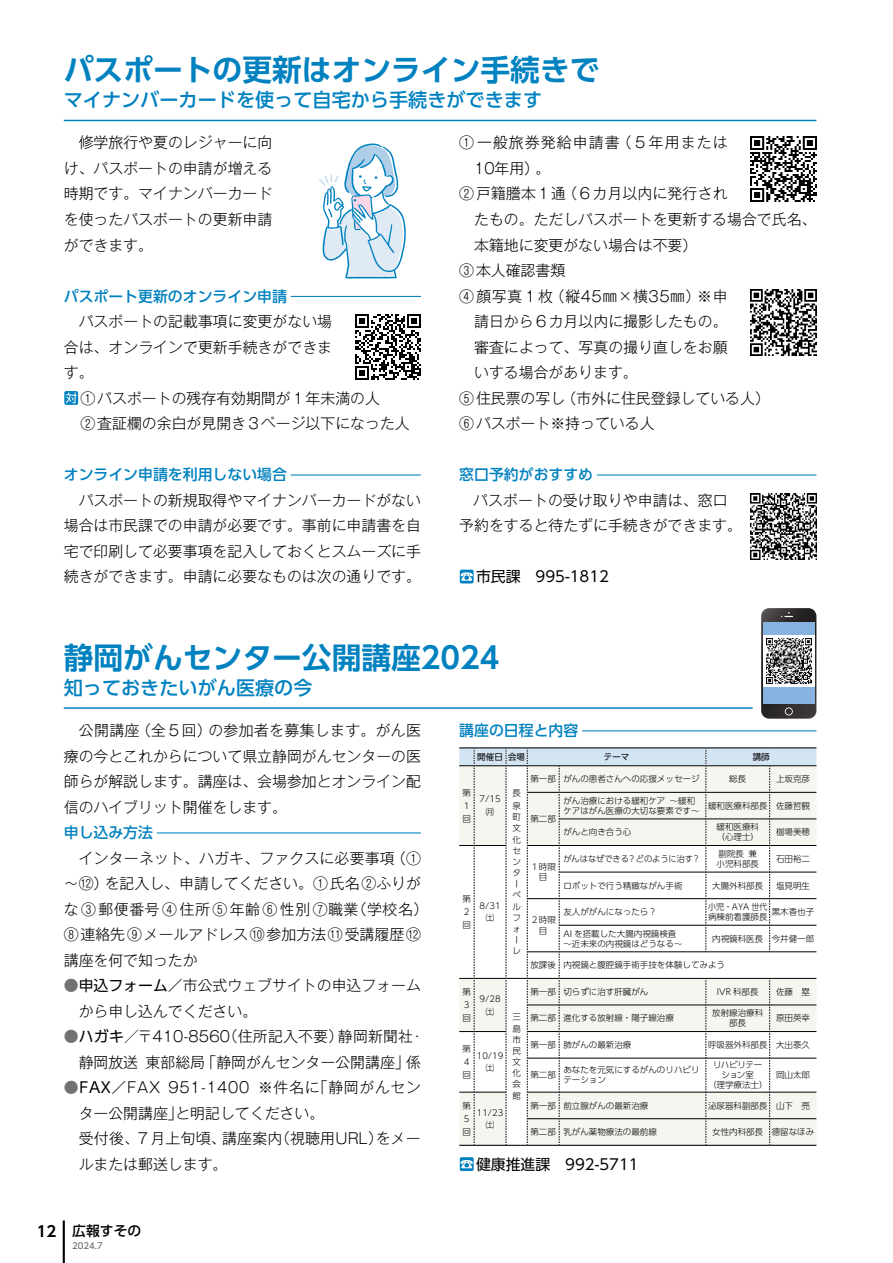
<style>
.page{position:relative;width:893px;height:1263px;background:#fff}
.page>*{position:absolute;margin:0;border:0;box-sizing:border-box;transform-origin:0 0}
.t1{font:700 29.7px "UD Shin Go Pro De";color:#0081c0}
.t2{font:500 19.2px "UD Shin Go Pro";color:#0081c0}
.t3{font:300 14.85px/25.5px "Gothic MB101 Pro";color:#000;text-align:justify}
.t4{font:500 14.85px "UD Shin Go Pro";color:#0081c0}
.t5{font:300 14.85px "Gothic MB101 Pro";letter-spacing:.045em;color:#000}
.t6{font:14.85px "UD Shin Go Pro";color:#000}
.t7{font:300 14.85px "Gothic MB101 Pro";letter-spacing:.035em;color:#000}
.t8{font:300 14.85px "Gothic MB101 Pro";letter-spacing:.07em;color:#000}
.t9{font:700 14.85px "UD Shin Go Pro De";color:#000}
.t10{font:500 13.8px "UD Shin Go Pro";color:#000}
.t11{font:300 8.55px/11.1px "UD Shin Go Pro";color:#000;text-align:center}
.t12{font:300 8.55px/10.1px "UD Shin Go Pro";color:#000;scale:.95 1}
.t13{font:8.55px "UD Shin Go Pro";color:#000}
.t14{font:8.55px "UD Shin Go Pro";color:#595757}
.s1{font-family:"UD Shin Go Pro";font-weight:400;color:#727171}
.s2{font-family:"UD Shin Go Pro";font-weight:400}
.s3{color:#727171}
</style>
<div class="page">
<hr style="left:64px;top:296px;width:357px;height:1px;background:#0081c0">
<div style="left:60px;top:288px;width:231px;height:15px;background:#fff"></div>
<hr style="left:64px;top:474px;width:357px;height:2px;background:#0081c0">
<div style="left:60px;top:467px;width:231px;height:15px;background:#fff"></div>
<svg style="left:64px;top:391px;width:14px;height:14px"></svg>
<hr style="left:459px;top:474px;width:357px;height:2px;background:#0081c0">
<div style="left:455px;top:467px;width:142px;height:15px;background:#fff"></div>
<svg style="left:460px;top:570px;width:14px;height:13px"></svg>
<hr style="left:64px;top:120px;width:752px;height:1px;background:#0081c0">
<hr style="left:64px;top:707px;width:689px;height:2px;background:#0081c0">
<hr style="left:64px;top:832px;width:357px;height:1px;background:#0081c0">
<div style="left:60px;top:825px;width:97px;height:15px;background:#fff"></div>
<hr style="left:459px;top:730px;width:357px;height:1px;background:#0081c0">
<div style="left:455px;top:723px;width:127px;height:15px;background:#fff"></div>
<svg style="left:460px;top:1157px;width:14px;height:14px"></svg>
<svg style="left:761px;top:608px;width:55px;height:111px;background:#464444"></svg>
<div style="left:763px;top:622px;width:51px;height:82px;background:#86b3e0"></div>
<svg style="left:763px;top:636px;width:51px;height:51px"></svg>
<img style="left:766px;top:639px;width:45px;height:45px">
<svg style="left:459px;top:747px;width:357px;height:399px"></svg>
<hr style="left:527px;top:1092px;width:32px;height:1px;background:#000">
<hr style="left:559px;top:1092px;width:147px;height:1px;background:#000">
<hr style="left:706px;top:1092px;width:64px;height:1px;background:#000">
<hr style="left:770px;top:1092px;width:46px;height:1px;background:#000">
<img style="left:355px;top:314px;width:66px;height:66px">
<img style="left:750px;top:136px;width:66px;height:66px">
<img style="left:750px;top:289px;width:66px;height:66px">
<img style="left:750px;top:493px;width:66px;height:66px">
<svg style="left:319px;top:144px;width:87px;height:135px"></svg>
<hr style="left:63px;top:1220px;width:2px;height:43px;background:#000">
<h1 class="t1" style="left:64px;top:46px;width:537px">パスポートの更新はオンライン手続きで</h1>
<p class="t2" style="left:64px;top:84px;width:480px">マイナンバーカードを使って自宅から手続きができます</p>
<p class="t3" style="left:64px;top:128px;width:210px">　修学旅行や夏のレジャーに向け、パスポートの申請が増える時期です。マイナンバーカードを使ったパスポートの更新申請ができます。</p>
<p class="t4" style="left:64px;top:284px;width:225px">パスポート更新のオンライン申請</p>
<p class="t3" style="left:64px;top:307px;width:270px">　パスポートの記載事項に変更がない場合は、オンラインで更新手続きができます。</p>
<p class="t3" style="left:64px;top:383px;width:348px;text-indent:17px">①パスポートの残存有効期間が１年未満の人　②査証欄の余白が見開き３ページ以下になった人</p>
<p class="t4" style="left:64px;top:462px;width:225px">オンライン申請を利用しない場合</p>
<p class="t3" style="left:64px;top:485px;width:359px">　パスポートの新規取得やマイナンバーカードがない場合は市民課での申請が必要です。事前に申請書を自宅で印刷して必要事項を記入しておくとスムーズに手続きができます。申請に必要なものは次の通りです。</p>
<p class="t8" style="left:459px;top:130px;width:270px">① 一般旅券発給申請書（５年用または</p>
<p class="t3" style="left:474px;top:153px;width:78px">10年用）。</p>
<p class="t3" style="left:459px;top:179px;width:270px">②戸籍謄本１通（６カ月以内に発行され</p>
<p class="t3" style="left:474px;top:204px;width:344px">たもの。ただしパスポートを更新する場合で氏名、</p>
<p class="t3" style="left:474px;top:230px;width:225px">本籍地に変更がない場合は不要）</p>
<p class="t3" style="left:459px;top:256px;width:108px">③本人確認書類</p>
<p class="t7" style="left:459px;top:284px;width:270px">④顔写真１枚（縦45㎜×横35㎜）※申</p>
<p class="t3" style="left:474px;top:307px;width:255px">請日から６カ月以内に撮影したもの。</p>
<p class="t3" style="left:474px;top:332px;width:255px">審査によって、写真の撮り直しをお願</p>
<p class="t3" style="left:474px;top:358px;width:165px">いする場合があります。</p>
<p class="t3" style="left:459px;top:383px;width:312px">⑤住民票の写し（市外に住民登録している人）</p>
<p class="t3" style="left:459px;top:409px;width:212px">⑥パスポート※持っている人　</p>
<p class="t4" style="left:459px;top:462px;width:135px">窓口予約がおすすめ</p>
<p class="t3" style="left:459px;top:485px;width:284px;text-align:center">パスポートの受け取りや申請は、窓口<br>予約をすると待たずに手続きができます。</p>
<p class="t6" style="left:476px;top:564px;width:134px">市民課　995-1812</p>
<h1 class="t1" style="left:64px;top:633px;width:437px">静岡がんセンター公開講座2024</h1>
<p class="t2" style="left:64px;top:672px;width:250px">知っておきたいがん医療の今</p>
<p class="t3" style="left:64px;top:715px;width:359px">　公開講座（全５回）の参加者を募集します。がん医療の今とこれからについて県立静岡がんセンターの医師らが解説します。講座は、会場参加とオンライン配信のハイブリット開催をします。</p>
<p class="t4" style="left:64px;top:820px;width:91px">申し込み方法</p>
<p class="t3" style="left:64px;top:843px;width:359px">　インターネット、ハガキ、ファクスに必要事項（①～⑫）を記入し、申請してください。①氏名②ふりがな③郵便番号④住所⑤年齢⑥性別⑦職業(学校名)<br>⑧連絡先⑨メールアドレス⑩参加方法⑪受講履歴⑫講座を何で知ったか</p>
<p class="t3" style="left:79px;top:971px;width:344px;text-indent:-15px"><span class="s1">●</span><span class="s2">申込フォーム／</span>市公式ウェブサイトの申込フォームから申し込んでください。</p>
<p class="t3" style="left:64px;top:1022px;width:359px;text-align:right"><span class="s3">●</span><span class="s2">ハガキ</span>／〒410-8560(住所記入不要)静岡新聞社･静岡放送　東部総局｢静岡がんセンター公開講座｣係</p>
<p class="t5" style="left:64px;top:1075px;width:359px"><span class="s3">●</span><span class="s2">FAX／</span>FAX 951-1400　※件名に｢静岡がんセン</p>
<p class="t3" style="left:79px;top:1098px;width:247px">ター公開講座｣と明記してください。</p>
<p class="t3" style="left:64px;top:1124px;width:359px">　受付後、７月上旬頃、講座案内(視聴用URL)をメー</p>
<p class="t3" style="left:79px;top:1149px;width:150px">ルまたは郵送します。</p>
<p class="t4" style="left:459px;top:718px;width:121px">講座の日程と内容</p>
<p class="t13" style="left:477px;top:750px;width:49px">開催日 会場</p>
<p class="t13" style="left:604px;top:750px;width:27px">テーマ</p>
<p class="t13" style="left:753px;top:750px;width:19px">講師</p>
<p class="t11" style="left:530px;top:773px;width:171px">第一部 がんの患者さんへの応援メッセージ</p>
<p class="t11" style="left:729px;top:773px;width:19px">総長</p>
<p class="t11" style="left:776px;top:773px;width:36px">上坂克彦</p>
<p class="t11" style="left:530px;top:813px;width:27px">第二部</p>
<p class="t11" style="left:462px;top:786px;width:10px;line-height:12.8px;text-align:justify">第１回</p>
<p class="t11" style="left:479px;top:792px;width:23px;line-height:12.8px">7/15㈪</p>
<p class="t11" style="left:512px;top:786px;width:10px;line-height:12.8px;text-align:left">長泉</p>
<p class="t11" style="left:563px;top:795px;width:138px;line-height:10.1px;text-align:left">がん治療における緩和ケア～緩和ケアはがん医療の大切な要素です～</p>
<p class="t11" style="left:708px;top:800px;width:104px">緩和医療科部長 佐藤哲観</p>
<p class="t11" style="left:563px;top:826px;width:70px">がんと向き合う心</p>
<p class="t11" style="left:716px;top:822px;width:44px;line-height:10.1px;text-align:left">緩和医療科（心理士）</p>
<p class="t11" style="left:776px;top:826px;width:36px">枷場美穂</p>
<p class="t11" style="left:512px;top:811px;width:10px;text-align:justify">町文化センターベルフォーレ</p>
<p class="t11" style="left:563px;top:853px;width:138px">がんはなぜできる？どのように治す？</p>
<p class="t11" style="left:716px;top:848px;width:44px;line-height:10.1px;text-align:left">副院長兼小児科部長</p>
<p class="t11" style="left:776px;top:853px;width:36px">石田裕二</p>
<p class="t11" style="left:563px;top:879px;width:121px">ロボットで行う精緻ながん手術</p>
<p class="t11" style="left:712px;top:879px;width:53px">大腸外科部長</p>
<p class="t11" style="left:776px;top:879px;width:36px">塩見明生</p>
<p class="t11" style="left:530px;top:861px;width:27px;line-height:10.1px">１時限目</p>
<p class="t11" style="left:462px;top:892px;width:10px;line-height:12.8px;text-align:justify">第２回</p>
<p class="t11" style="left:479px;top:899px;width:23px;line-height:12.8px">8/31㈯</p>
<p class="t11" style="left:563px;top:906px;width:95px">友人ががんになったら？</p>
<p class="t12" style="left:708px;top:901px;width:64px">小児・AYA 世代病棟前看護師長</p>
<p class="t11" style="left:772px;top:906px;width:44px">黒木香也子</p>
<p class="t11" style="left:563px;top:928px;width:121px;line-height:10.1px;text-align:left">AI を搭載した大腸内視鏡検査～近未来の内視鏡はどうなる～</p>
<p class="t11" style="left:712px;top:933px;width:104px">内視鏡科医長 今井健一郎</p>
<p class="t11" style="left:530px;top:959px;width:196px">放課後 内視鏡と腹腔鏡手術手技を体験してみよう</p>
<p class="t11" style="left:530px;top:915px;width:27px;line-height:10.1px">２時限目</p>
<p class="t11" style="left:530px;top:986px;width:119px">第一部 切らずに治す肝臓がん</p>
<p class="t11" style="left:717px;top:986px;width:43px">IVR 科部長</p>
<p class="t11" style="left:776px;top:986px;width:36px">佐藤　塁</p>
<p class="t11" style="left:530px;top:1012px;width:145px">第二部 進化する放射線・陽子線治療</p>
<p class="t11" style="left:712px;top:1008px;width:53px;line-height:10.1px">放射線治療科部長</p>
<p class="t11" style="left:776px;top:1012px;width:36px">原田英幸</p>
<p class="t11" style="left:462px;top:985px;width:10px;line-height:12.8px;text-align:justify">第３回</p>
<p class="t11" style="left:479px;top:992px;width:23px;line-height:12.8px">9/28㈯</p>
<p class="t11" style="left:512px;top:1011px;width:10px;text-align:justify">三島市民文化会館</p>
<p class="t11" style="left:530px;top:1039px;width:102px">第一部 肺がんの最新治療</p>
<p class="t11" style="left:708px;top:1039px;width:104px">呼吸器外科部長 大出泰久</p>
<p class="t11" style="left:530px;top:1069px;width:27px">第二部</p>
<p class="t11" style="left:563px;top:1065px;width:138px;line-height:10.1px;text-align:left">あなたを元気にするがんのリハビリテーション</p>
<p class="t11" style="left:708px;top:1060px;width:61px;line-height:10.1px">リハビリテーション室<br>（理学療法士）</p>
<p class="t11" style="left:776px;top:1069px;width:36px">岡山太郎</p>
<p class="t11" style="left:462px;top:1042px;width:10px;line-height:12.8px;text-align:justify">第４回</p>
<p class="t11" style="left:477px;top:1049px;width:28px;line-height:12.8px">10/19㈯</p>
<p class="t11" style="left:530px;top:1099px;width:119px">第一部 前立腺がんの最新治療</p>
<p class="t11" style="left:708px;top:1099px;width:104px">泌尿器科副部長 山下　亮</p>
<p class="t11" style="left:530px;top:1126px;width:128px">第二部 乳がん薬物療法の最前線</p>
<p class="t11" style="left:712px;top:1126px;width:104px">女性内科部長 德留なほみ</p>
<p class="t11" style="left:462px;top:1099px;width:10px;line-height:12.8px;text-align:justify">第５回</p>
<p class="t11" style="left:477px;top:1105px;width:28px;line-height:12.8px">11/23㈯</p>
<p class="t6" style="left:476px;top:1152px;width:164px">健康推進課　992-5711</p>
<p class="t9" style="left:37px;top:1219px;width:21px">12</p>
<p class="t10" style="left:72px;top:1220px;width:71px">広報すその</p>
<p class="t14" style="left:72px;top:1239px;width:32px">2024.7</p>
</div>
